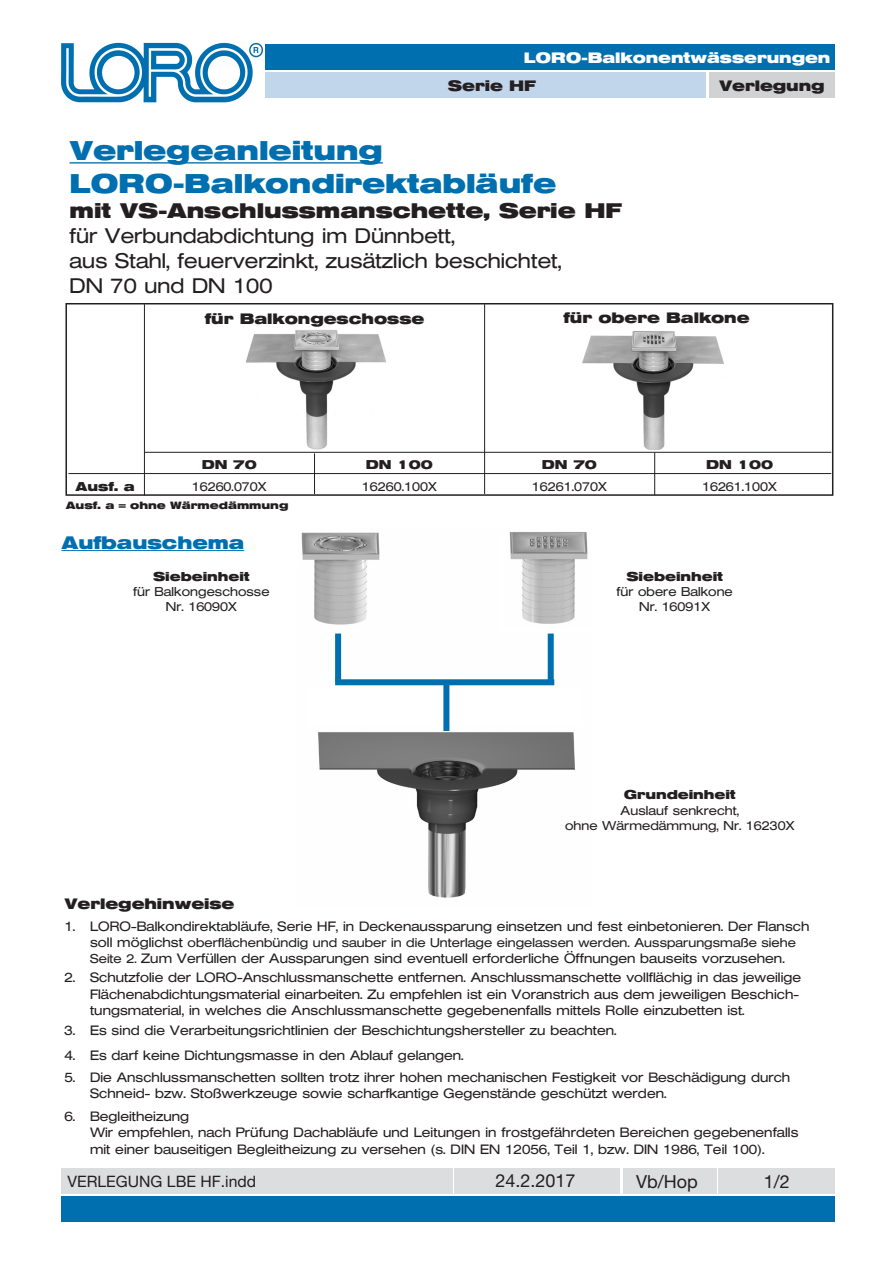
<style>
.page{position:relative;width:893px;height:1263px;background:#fff}
.page>*{position:absolute;margin:0;border:0;box-sizing:border-box;transform-origin:0 0}
.t1{font:700 27px "Helvetica Extended BQ";color:#006faf}
.t2{font:300 21px "Helvetica Extended BQ";color:#231f20}
.t3{font:700 21px "Helvetica Extended BQ";color:#231f20}
.t4{font:18px "Helvetica Neue LT Std";color:#231f20}
.t5{font:700 18px "Helvetica Extended BQ";color:#006faf}
.t6{font:15.75px "Helvetica Neue LT Std";color:#231f20}
.t7{font:700 15px "Helvetica Extended BQ";color:#231f20}
.t8{font:700 15px "Helvetica Extended BQ";color:#fff}
.t9{font:300 13.5px/16.2px "Helvetica Extended BQ";color:#231f20}
.t10{font:300 12.75px "Helvetica Extended BQ";color:#231f20}
.t11{font:700 12.75px "Helvetica Extended BQ";color:#231f20}
.t12{font:700 10.5px "Helvetica Extended BQ";color:#231f20}
.s1{font-size:13.5px}
.s2{font-size:12.75px}
</style>
<div class="page">
<img style="left:61px;top:42px;width:202px;height:61px">
<div style="left:266px;top:45px;width:569px;height:25px;background:#006faf"></div>
<div style="left:709px;top:72px;width:126px;height:26px;background:#d1d2d4"></div>
<div style="left:266px;top:72px;width:440px;height:26px;background:#c1d5eb"></div>
<div style="left:61px;top:1196px;width:774px;height:26px;background:#006faf"></div>
<div style="left:61px;top:1168px;width:391px;height:25px;background:#dcdddf"></div>
<div style="left:454px;top:1168px;width:166px;height:25px;background:#dcdddf"></div>
<div style="left:623px;top:1168px;width:93px;height:25px;background:#dcdddf"></div>
<div style="left:719px;top:1168px;width:116px;height:25px;background:#dcdddf"></div>
<hr style="left:61px;top:550px;width:183px;height:1px;background:#006faf">
<hr style="left:144px;top:304px;width:1px;height:192px;background:#231f20">
<hr style="left:314px;top:453px;width:1px;height:41px;background:#231f20">
<hr style="left:484px;top:304px;width:1px;height:190px;background:#231f20">
<hr style="left:654px;top:453px;width:1px;height:42px;background:#231f20">
<hr style="left:144px;top:452px;width:687px;height:1px;background:#231f20">
<hr style="left:68px;top:473px;width:763px;height:1px;background:#231f20">
<img style="left:246px;top:330px;width:140px;height:120px">
<img style="left:582px;top:331px;width:142px;height:119px">
<hr style="left:70px;top:162px;width:313px;height:2px;background:#006faf">
<img style="left:301px;top:532px;width:287px;height:366px">
<div style="left:443px;top:683px;width:6px;height:48px;background:#006faf"></div>
<div style="left:335px;top:679px;width:219px;height:6px;background:#006faf"></div>
<div style="left:335px;top:633px;width:6px;height:48px;background:#006faf"></div>
<div style="left:548px;top:633px;width:6px;height:48px;background:#006faf"></div>
<div style="left:65px;top:303px;width:768px;height:193px;border:2px solid #231f20"></div>
<p class="t8" style="left:524px;top:49px;width:308px">LORO-Balkonentwässerungen</p>
<p class="t7" style="left:448px;top:77px;width:90px">Serie HF</p>
<p class="t7" style="left:719px;top:77px;width:107px">Verlegung</p>
<p class="t1" style="left:70px;top:135px;width:315px">Verlegeanleitung</p>
<p class="t1" style="left:70px;top:167px;width:488px">LORO-Balkondirektabläufe</p>
<p class="t3" style="left:70px;top:198px;width:554px">mit VS-Anschlussmanschette, Serie HF</p>
<p class="t2" style="left:70px;top:224px;width:387px">für Verbundabdichtung im Dünnbett,</p>
<p class="t2" style="left:70px;top:249px;width:494px">aus Stahl, feuerverzinkt, zusätzlich beschichtet,</p>
<p class="t2" style="left:70px;top:274px;width:204px">DN 70 und DN 100</p>
<p class="t7" style="left:205px;top:310px;width:221px">für Balkongeschosse</p>
<p class="t7" style="left:563px;top:309px;width:188px">für obere Balkone</p>
<p class="t11" style="left:202px;top:457px;width:57px">DN 70</p>
<p class="t11" style="left:76px;top:479px;width:61px">Ausf. a</p>
<p class="t10" style="left:192px;top:479px;width:76px">16260.070X</p>
<p class="t12" style="left:66px;top:499px;width:224px">Ausf. a = ohne Wärmedämmung</p>
<p class="t5" style="left:61px;top:532px;width:184px">Aufbauschema</p>
<p class="t11" style="left:153px;top:569px;width:98px">Siebeinheit</p>
<p class="t10" style="left:133px;top:584px;width:138px">für Balkongeschosse</p>
<p class="t10" style="left:166px;top:599px;width:73px">Nr. 16090X</p>
<p class="t11" style="left:366px;top:457px;width:68px">DN 100</p>
<p class="t10" style="left:362px;top:479px;width:76px">16260.100X</p>
<p class="t7" style="left:64px;top:895px;width:171px">Verlegehinweise</p>
<p class="t11" style="left:542px;top:457px;width:57px">DN 70</p>
<p class="t10" style="left:532px;top:479px;width:76px">16261.070X</p>
<p class="t11" style="left:706px;top:457px;width:68px">DN 100</p>
<p class="t10" style="left:702px;top:479px;width:76px">16261.100X</p>
<p class="t11" style="left:626px;top:569px;width:98px">Siebeinheit</p>
<p class="t10" style="left:616px;top:584px;width:118px">für obere Balkone</p>
<p class="t10" style="left:639px;top:599px;width:73px">Nr. 16091X</p>
<p class="t11" style="left:624px;top:787px;width:113px">Grundeinheit</p>
<p class="t10" style="left:621px;top:803px;width:120px">Auslauf senkrecht,</p>
<p class="t10" style="left:565px;top:818px;width:231px">ohne Wärmedämmung, Nr. 16230X</p>
<p class="t9" style="left:64px;top:918px;width:746px">1. LORO-Balkondirektabläufe, Serie HF, in Deckenaussparung einsetzen und fest einbetonieren. Der Flansch</p>
<p class="t10" style="left:90px;top:935px;width:707px"><span class="s1">soll möglichst</span> oberflächenbündig und sauber in die Unterlage eingelassen werden. Aussparungsmaße siehe</p>
<p class="t9" style="left:90px;top:950px;width:696px"><span class="s2">Seite 2.</span> Zum Verfüllen der Aussparungen sind eventuell erforderliche Öffnungen bauseits vorzusehen.</p>
<p class="t9" style="left:90px;top:970px;width:713px;text-indent:-26px">2. Schutzfolie der LORO-Anschlussmanschette entfernen. Anschlussmanschette vollflächig in das jeweilige<br>Flächenabdichtungsmaterial einarbeiten. Zu empfehlen ist ein Voranstrich aus dem jeweiligen Beschich&shy;tungsmaterial, in welches die Anschlussmanschette gegebenenfalls mittels Rolle einzubetten ist.</p>
<p class="t9" style="left:64px;top:1022px;width:554px">3. Es sind die Verarbeitungsrichtlinien der Beschichtungshersteller zu beachten.</p>
<p class="t9" style="left:64px;top:1047px;width:401px">4. Es darf keine Dichtungsmasse in den Ablauf gelangen.</p>
<p class="t9" style="left:64px;top:1069px;width:727px">5. Die Anschlussmanschetten sollten trotz ihrer hohen mechanischen Festigkeit vor Beschädigung durch</p>
<p class="t9" style="left:90px;top:1086px;width:578px">Schneid- bzw. Stoßwerkzeuge sowie scharfkantige Gegenstände geschützt werden.</p>
<p class="t9" style="left:64px;top:1108px;width:126px">6. Begleitheizung</p>
<p class="t9" style="left:90px;top:1125px;width:710px">Wir empfehlen, nach Prüfung Dachabläufe und Leitungen in frostgefährdeten Bereichen gegebenenfalls mit einer bauseitigen Begleitheizung zu versehen (s. DIN EN 12056, Teil 1, bzw. DIN 1986, Teil 100).</p>
<p class="t6" style="left:67px;top:1172px;width:190px">VERLEGUNG LBE HF.indd</p>
<h3 class="t4" style="left:495px;top:1170px;width:82px">24.2.2017</h3>
<h3 class="t4" style="left:636px;top:1170px;width:63px">Vb/Hop</h3>
<p class="t4" style="left:764px;top:1171px;width:28px">1/2</p>
</div>
